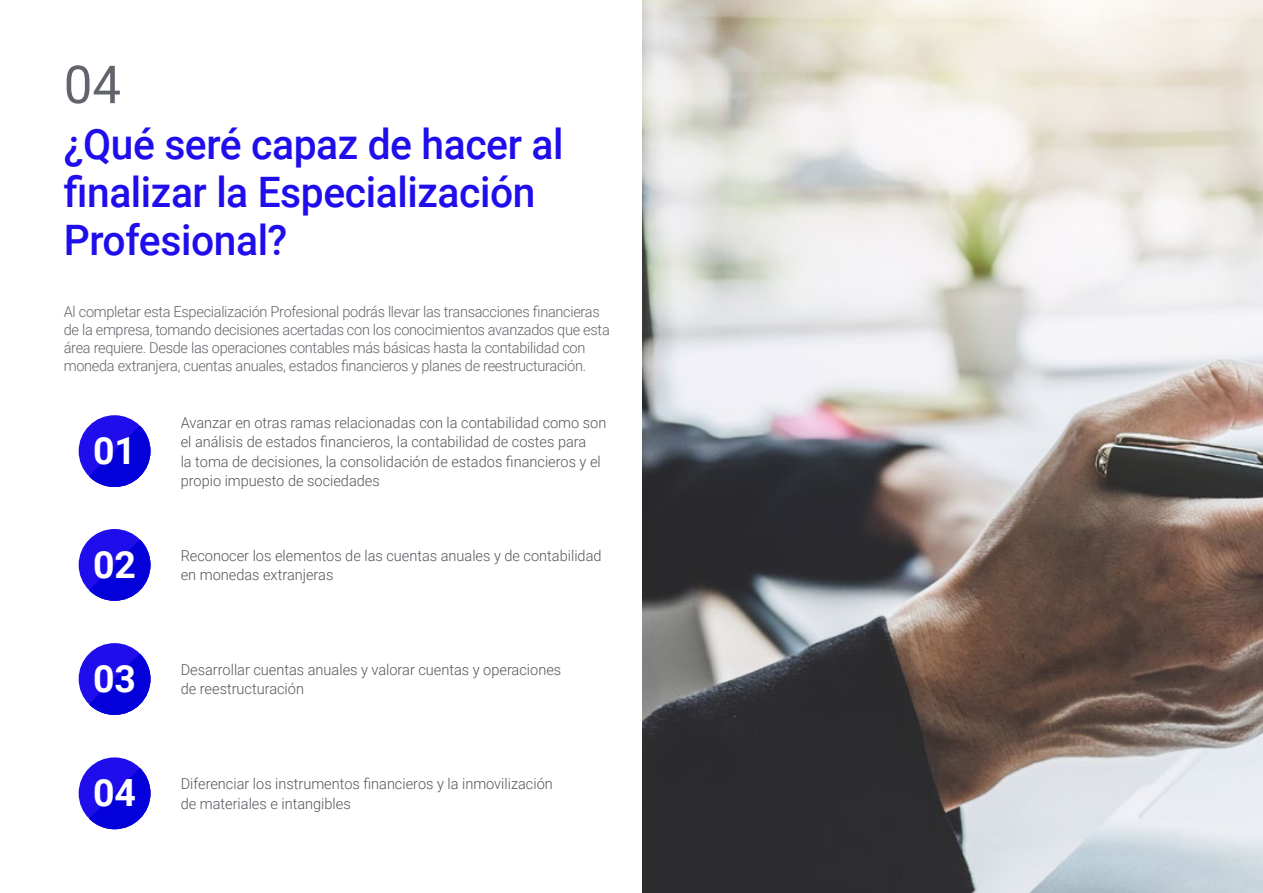
<style>
.page{position:relative;width:1263px;height:893px;background:#fff}
.page>*{position:absolute;margin:0;border:0;box-sizing:border-box;transform-origin:0 0}
.t1{font:52.5px "Roboto";color:#61646a}
.t2{font:500 42px/48px "Roboto";letter-spacing:-.01em;color:#1f0dec}
.t3{font:700 37.5px "Roboto";color:#fff}
.t4{font:300 15px/19.5px "Roboto";color:#52555b}
.t5{font:300 15px/18px "Roboto";letter-spacing:-.02em;color:#61646a}
</style>
<div class="page">
<div style="left:79px;top:529px;width:71px;height:72px;background:#1f0dec;border-radius:50%"></div>
<svg style="left:89px;top:539px;width:61px;height:62px"></svg>
<div style="left:79px;top:757px;width:71px;height:72px;background:#1f0dec;border-radius:50%"></div>
<svg style="left:89px;top:768px;width:61px;height:61px"></svg>
<div style="left:79px;top:643px;width:71px;height:72px;background:#1f0dec;border-radius:50%"></div>
<svg style="left:89px;top:654px;width:61px;height:61px"></svg>
<div style="left:79px;top:415px;width:71px;height:72px;background:#1f0dec;border-radius:50%"></div>
<svg style="left:89px;top:426px;width:61px;height:61px"></svg>
<img style="left:642px;top:0;width:621px;height:893px">
<h1 class="t1" style="left:64px;top:48px;width:59px">04</h1>
<h2 class="t2" style="left:64px;top:119px;width:501px">¿Qué seré capaz de hacer al finalizar la Especialización<br>Profesional?</h2>
<p class="t5" style="left:64px;top:302px;width:547px">Al completar esta Especialización Profesional podrás llevar las transacciones financieras de la empresa, tomando decisiones acertadas con los conocimientos avanzados que esta área requiere. Desde las operaciones contables más básicas hasta la contabilidad con moneda extranjera, cuentas anuales, estados financieros y planes de reestructuración.</p>
<h3 class="t3" style="left:93px;top:424px;width:45px">01</h3>
<p class="t4" style="left:181px;top:412px;width:427px">Avanzar en otras ramas relacionadas con la contabilidad como son el análisis de estados financieros, la contabilidad de costes para<br>la toma de decisiones, la consolidación de estados financieros y el propio impuesto de sociedades</p>
<h3 class="t3" style="left:93px;top:538px;width:45px">02</h3>
<p class="t4" style="left:181px;top:545px;width:422px">Reconocer los elementos de las cuentas anuales y de contabilidad en monedas extranjeras</p>
<h3 class="t3" style="left:93px;top:652px;width:45px">03</h3>
<p class="t4" style="left:181px;top:659px;width:382px">Desarrollar cuentas anuales y valorar cuentas y operaciones de reestructuración</p>
<h3 class="t3" style="left:93px;top:766px;width:45px">04</h3>
<p class="t4" style="left:181px;top:774px;width:374px">Diferenciar los instrumentos financieros y la inmovilización de materiales e intangibles</p>
</div>
